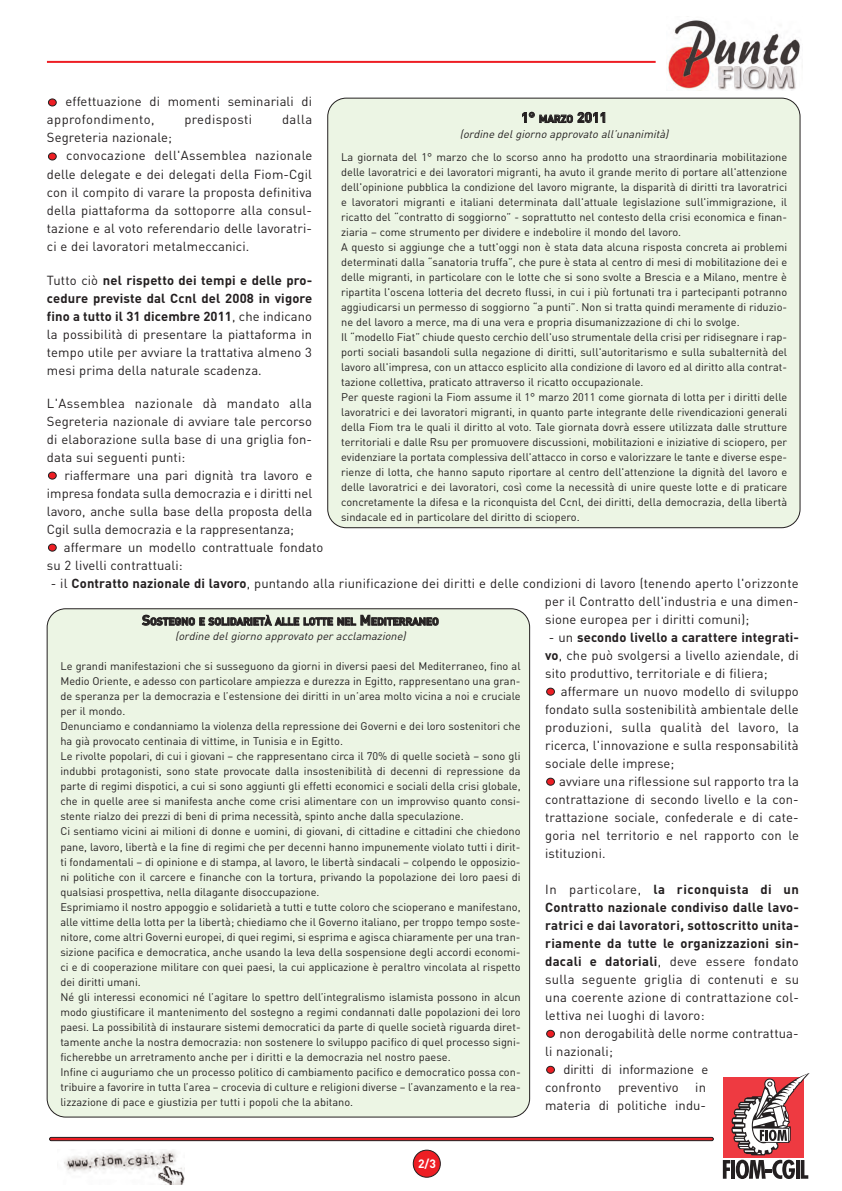
<style>
.page{position:relative;width:842px;height:1191px;background:#fff}
.page>*{position:absolute;margin:0;border:0;box-sizing:border-box;transform-origin:0 0}
.t1{font:700 14px "DIN";color:#231f20}
.t2{font:13px/18px "DIN";letter-spacing:.01em;color:#231f20;text-align:justify}
.t3{font:700 13px/18px "DIN";letter-spacing:.02em;color:#231f20;text-align:justify}
.t4{font:13px "DIN";letter-spacing:.03em;color:#231f20}
.t5{font:700 12px "DIN";color:#fff}
.t6{font:11px/15px "DIN";color:#231f20}
.t7{font:italic 11px "DIN";color:#231f20}
.t8{font:700 10.5px "DIN";letter-spacing:-.02em;color:#231f20}
.s1{font-size:10.5px}
.s2{font-weight:700}
.s3{font-weight:400}
.s4{font-size:14px}
</style>
<div class="page">
<img style="left:666px;top:20px;width:134px;height:70px">
<hr style="left:47px;top:61px;width:609px;height:2px;background:#ee1e24">
<svg style="left:49px;top:1136px;width:665px;height:5px;background:#a54b4d"></svg>
<svg style="left:413px;top:1149px;width:28px;height:28px"></svg>
<img style="left:64px;top:1149px;width:121px;height:35px">
<svg style="left:546px;top:1065px;width:9px;height:8px"></svg>
<svg style="left:546px;top:1029px;width:9px;height:8px"></svg>
<svg style="left:546px;top:777px;width:9px;height:8px"></svg>
<svg style="left:546px;top:687px;width:9px;height:8px"></svg>
<svg style="left:48px;top:543px;width:9px;height:8px"></svg>
<svg style="left:48px;top:471px;width:9px;height:8px"></svg>
<svg style="left:48px;top:152px;width:9px;height:8px"></svg>
<svg style="left:48px;top:98px;width:9px;height:8px"></svg>
<svg style="left:723px;top:1073px;width:87px;height:106px"></svg>
<div style="left:327px;top:98px;width:473px;height:430px;background:#ecf5e4"></div>
<div style="left:47px;top:608px;width:483px;height:509px;background:#ecf5e4"></div>
<p class="t2" style="left:47px;top:93px;width:267px;text-indent:18px">effettuazione di momenti seminariali di approfondimento,</p>
<p class="t1" style="left:521px;top:109px;width:88px">1° <span class="s1">MARZO</span> 2011</p>
<p class="t7" style="left:460px;top:128px;width:213px">(ordine del giorno approvato all’unanimità)</p>
<p class="t6" style="left:341px;top:150px;width:448px">La giornata del 1° marzo che lo scorso anno ha prodotto una straordinaria mobilitazione delle lavoratrici e dei lavoratori migranti, ha avuto il grande merito di portare all'attenzione dell'opinione pubblica la condizione del lavoro migrante, la disparità di diritti tra lavoratrici e lavoratori migranti e italiani determinata dall'attuale legislazione sull'immigrazione, il ricatto del “contratto di soggiorno” - soprattutto nel contesto della crisi economica e finan&shy;ziaria – come strumento per dividere e indebolire il mondo del lavoro.<br>A questo si aggiunge che a tutt'oggi non è stata data alcuna risposta concreta ai problemi determinati dalla “sanatoria truffa”, che pure è stata al centro di mesi di mobilitazione dei e delle migranti, in particolare con le lotte che si sono svolte a Brescia e a Milano, mentre è ripartita l'oscena lotteria del decreto flussi, in cui i più fortunati tra i partecipanti potranno aggiudicarsi un permesso di soggiorno “a punti”. Non si tratta quindi meramente di riduzio&shy;ne del lavoro a merce, ma di una vera e propria disumanizzazione di chi lo svolge.<br>Il “modello Fiat” chiude questo cerchio dell'uso strumentale della crisi per ridisegnare i rap&shy;porti sociali basandoli sulla negazione di diritti, sull'autoritarismo e sulla subalternità del lavoro all'impresa, con un attacco esplicito alla condizione di lavoro ed al diritto alla contrat&shy;tazione collettiva, praticato attraverso il ricatto occupazionale.<br>Per queste ragioni la Fiom assume il 1° marzo 2011 come giornata di lotta per i diritti delle lavoratrici e dei lavoratori migranti, in quanto parte integrante delle rivendicazioni generali della Fiom tra le quali il diritto al voto. Tale giornata dovrà essere utilizzata dalle strutture territoriali e dalle Rsu per promuovere discussioni, mobilitazioni e iniziative di sciopero, per evidenziare la portata complessiva dell'attacco in corso e valorizzare le tante e diverse espe&shy;rienze di lotta, che hanno saputo riportare al centro dell'attenzione la dignità del lavoro e delle lavoratrici e dei lavoratori, così come la necessità di unire queste lotte e di praticare concretamente la difesa e la riconquista del Ccnl, dei diritti, della democrazia, della libertà sindacale ed in particolare del diritto di sciopero.</p>
<p class="t4" style="left:184px;top:112px;width:69px">predisposti</p>
<p class="t2" style="left:282px;top:111px;width:32px">dalla</p>
<p class="t2" style="left:47px;top:129px;width:127px">Segreteria nazionale;</p>
<p class="t2" style="left:66px;top:147px;width:248px">convocazione dell'Assemblea nazionale</p>
<p class="t2" style="left:47px;top:165px;width:267px">delle delegate e dei delegati della Fiom-Cgil</p>
<p class="t2" style="left:47px;top:183px;width:267px">con il compito di varare la proposta definitiva</p>
<p class="t2" style="left:47px;top:201px;width:267px">della piattaforma da sottoporre alla consul-</p>
<p class="t2" style="left:47px;top:219px;width:267px">tazione e al voto referendario delle lavoratri-</p>
<p class="t2" style="left:47px;top:237px;width:204px">ci e dei lavoratori metalmeccanici.</p>
<p class="t2" style="left:47px;top:271px;width:267px">Tutto ciò <span class="s2">nel rispetto dei tempi e delle pro&shy;cedure previste dal Ccnl del 2008 in vigore fino a tutto il 31 dicembre 2011</span>, che indicano la possibilità di presentare la piattaforma in tempo utile per avviare la trattativa almeno 3 mesi prima della naturale scadenza.</p>
<p class="t2" style="left:47px;top:394px;width:267px">L'Assemblea nazionale dà mandato alla Segreteria nazionale di avviare tale percorso di elaborazione sulla base di una griglia fon&shy;data sui seguenti punti:</p>
<p class="t2" style="left:47px;top:466px;width:267px;text-indent:17px">riaffermare una pari dignità tra lavoro e impresa fondata sulla democrazia e i diritti nel lavoro, anche sulla base della proposta della Cgil sulla democrazia e la rappresentanza;</p>
<p class="t2" style="left:47px;top:538px;width:278px;text-indent:17px">affermare un modello contrattuale fondato su 2 livelli contrattuali:</p>
<p class="t2" style="left:545px;top:574px;width:255px;text-indent:-494px">- il <span class="s2">Contratto nazionale di lavoro</span>, puntando alla riunificazione dei diritti e delle condizioni di lavoro (tenendo aperto l'orizzonte per il Contratto dell'industria e una dimen&shy;sione europea per i diritti comuni);</p>
<p class="t2" style="left:545px;top:628px;width:255px">- un <span class="s2">secondo livello a carattere integrati&shy;vo</span>, che può svolgersi a livello aziendale, di sito produttivo, territoriale e di filiera;</p>
<p class="t2" style="left:545px;top:682px;width:255px;text-indent:16px">affermare un nuovo modello di sviluppo fondato sulla sostenibilità ambientale delle produzioni, sulla qualità del lavoro, la ricerca, l'innovazione e sulla responsabilità sociale delle imprese;</p>
<p class="t2" style="left:545px;top:772px;width:255px;text-indent:14px">avviare una riflessione sul rapporto tra la contrattazione di secondo livello e la con&shy;trattazione sociale, confederale e di cate&shy;goria nel territorio e nel rapporto con le istituzioni.</p>
<p class="t3" style="left:545px;top:880px;width:255px"><span class="s3">In particolare,</span> la riconquista di un Contratto nazionale condiviso dalle lavo&shy;ratrici e dai lavoratori, sottoscritto unita&shy;riamente da tutte le organizzazioni sin&shy;dacali e datoriali<span class="s3">, deve essere fondato sulla seguente griglia di contenuti e su una coerente azione di contrattazione col&shy;lettiva nei luoghi di lavoro:</span></p>
<p class="t2" style="left:559px;top:1024px;width:241px">non derogabilità delle norme contrattua-</p>
<p class="t2" style="left:545px;top:1042px;width:69px">li nazionali;</p>
<p class="t2" style="left:563px;top:1060px;width:146px">diritti di informazione e</p>
<p class="t2" style="left:545px;top:1078px;width:58px">confronto</p>
<p class="t2" style="left:618px;top:1078px;width:62px">preventivo</p>
<p class="t8" style="left:142px;top:615px;width:298px"><span class="s4">S</span>OSTEGNO E SOLIDARIETÀ ALLE LOTTE NEL <span class="s4">M</span>EDITERRANEO</p>
<p class="t7" style="left:175px;top:630px;width:235px">(ordine del giorno approvato per acclamazione)</p>
<p class="t6" style="left:60px;top:659px;width:462px">Le grandi manifestazioni che si susseguono da giorni in diversi paesi del Mediterraneo, fino al Medio Oriente, e adesso con particolare ampiezza e durezza in Egitto, rappresentano una gran&shy;de speranza per la democrazia e l’estensione dei diritti in un’area molto vicina a noi e cruciale per il mondo.<br>Denunciamo e condanniamo la violenza della repressione dei Governi e dei loro sostenitori che ha già provocato centinaia di vittime, in Tunisia e in Egitto.<br>Le rivolte popolari, di cui i giovani – che rappresentano circa il 70% di quelle società – sono gli indubbi protagonisti, sono state provocate dalla insostenibilità di decenni di repressione da parte di regimi dispotici, a cui si sono aggiunti gli effetti economici e sociali della crisi globale, che in quelle aree si manifesta anche come crisi alimentare con un improvviso quanto consi&shy;stente rialzo dei prezzi di beni di prima necessità, spinto anche dalla speculazione.<br>Ci sentiamo vicini ai milioni di donne e uomini, di giovani, di cittadine e cittadini che chiedono pane, lavoro, libertà e la fine di regimi che per decenni hanno impunemente violato tutti i dirit&shy;ti fondamentali – di opinione e di stampa, al lavoro, le libertà sindacali – colpendo le opposizio&shy;ni politiche con il carcere e finanche con la tortura, privando la popolazione dei loro paesi di qualsiasi prospettiva, nella dilagante disoccupazione.<br>Esprimiamo il nostro appoggio e solidarietà a tutti e tutte coloro che scioperano e manifestano, alle vittime della lotta per la libertà; chiediamo che il Governo italiano, per troppo tempo soste&shy;nitore, come altri Governi europei, di quei regimi, si esprima e agisca chiaramente per una tran&shy;sizione pacifica e democratica, anche usando la leva della sospensione degli accordi economi&shy;ci e di cooperazione militare con quei paesi, la cui applicazione è peraltro vincolata al rispetto dei diritti umani.<br>Né gli interessi economici né l’agitare lo spettro dell’integralismo islamista possono in alcun modo giustificare il mantenimento del sostegno a regimi condannati dalle popolazioni dei loro paesi. La possibilità di instaurare sistemi democratici da parte di quelle società riguarda diret&shy;tamente anche la nostra democrazia: non sostenere lo sviluppo pacifico di quel processo signi&shy;ficherebbe un arretramento anche per i diritti e la democrazia nel nostro paese.<br>Infine ci auguriamo che un processo politico di cambiamento pacifico e democratico possa con&shy;tribuire a favorire in tutta l’area – crocevia di culture e religioni diverse – l’avanzamento e la rea&shy;lizzazione di pace e giustizia per tutti i popoli che la abitano.</p>
<p class="t2" style="left:545px;top:1078px;width:162px;text-align:right">in<br>materia di politiche indu-</p>
<p class="t5" style="left:418px;top:1156px;width:19px">2/3</p>
</div>
